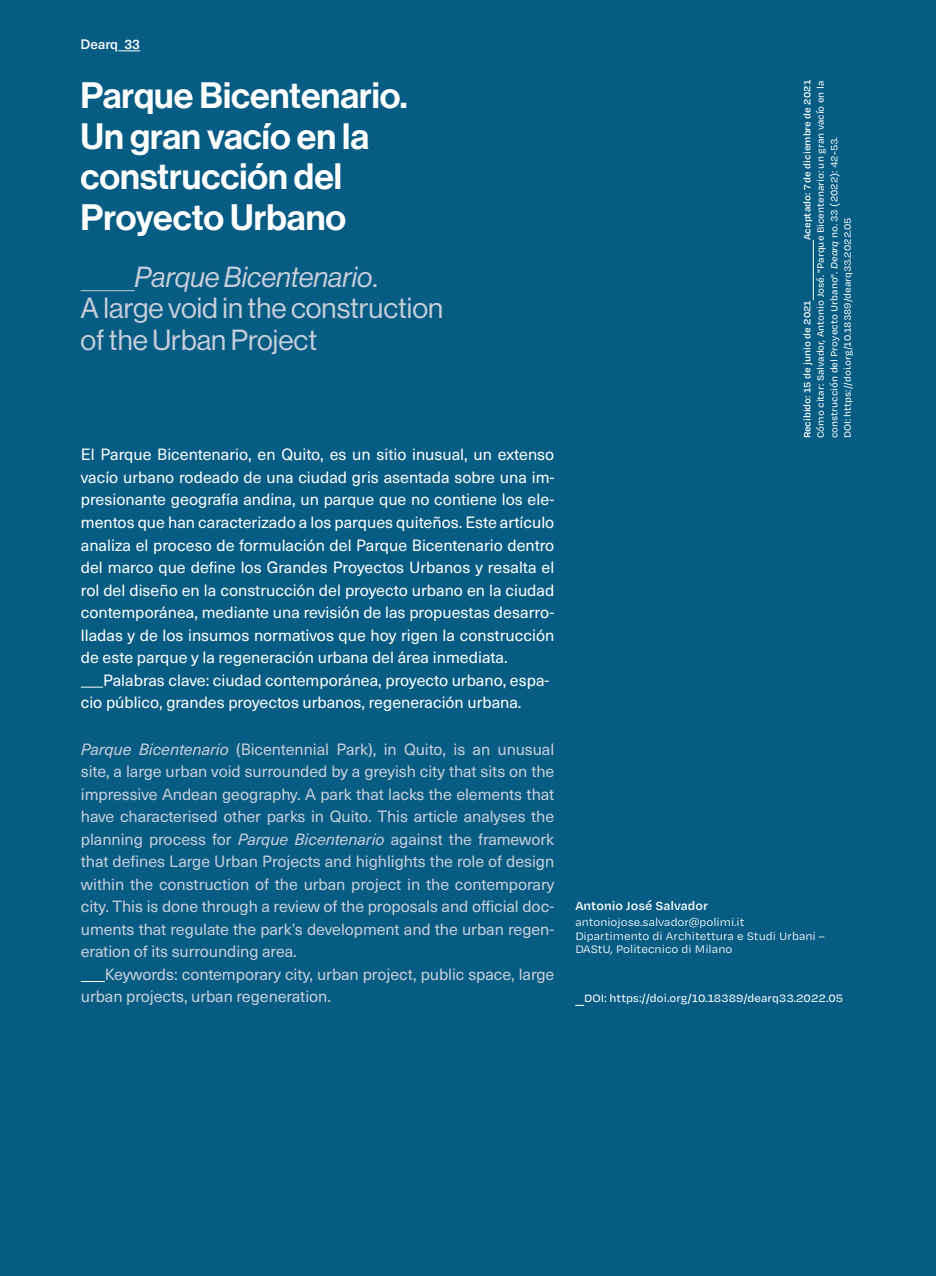
<style>
.page{position:relative;width:936px;height:1276px;background:#fff}
.page>*{position:absolute;margin:0;border:0;box-sizing:border-box;transform-origin:0 0}
.ES_Nombre{font:36px/40.5px "N Haas Grotesk DS Pro 65 Md";color:#fff}
.EN_Nombre{font:28.5px "N Haas Grotesk DS Pro 55 Rg";color:#c8cedb}
.EN_Nombre-2{font:28.5px "N Haas Grotesk DS Pro 56 It";color:#c8cedb}
.Resumen_Abstract_EN{font:16.05px/22.5px "Neue Haas Unica W1 G";letter-spacing:-.005em;color:#c8cedb;text-align:justify}
.Resumen_Abstract{font:16.05px/22.5px "Neue Haas Unica W1 G";color:#fff;text-align:justify}
.Palabras_clave{font:16.05px/22.5px "Neue Haas Unica W1 G";color:#fff}
.Nombre_Autores{font:600 13.5px "Degular Text";color:#fff}
.t1{font:500 13.5px "Neue Haas Unica W1 G";color:#fff}
.Autores{font:12.45px/13.6px "Degular Text";color:#fff}
.Autores-2{font:500 12.3px "Degular Text";color:#fff}
.Autores-3{font:12.3px "Degular Text";color:#fff}
.Código_de_barras{font:500 10.5px/13.5px "Degular Text";color:#fff}
.Código_de_barras-2{font:600 10.5px "Degular Text";color:#fff}
.s1{font-family:"N Haas Grotesk DS Pro 55 Rg"}
.s2{font-style:italic}
</style>
<div class="page">
<div style="left:0;top:0;width:935px;height:1276px;background:#075c84"></div>
<hr style="left:81px;top:290px;width:54px;height:1px;background:#c8cedb">
<svg style="left:81px;top:687px;width:22px;height:1px"></svg>
<svg style="left:81px;top:981px;width:24px;height:1px"></svg>
<hr style="left:813px;top:240px;width:1px;height:60px;background:#fff">
<svg style="left:118px;top:50px;width:22px;height:1px"></svg>
<p class="t1" style="left:81px;top:35px;width:61px">Dearq 33</p>
<p class="ES_Nombre" style="left:81px;top:76px;width:328px">Parque Bicentenario.<br>Un gran vacío en la construcción del</p>
<p class="ES_Nombre" style="left:81px;top:198px;width:267px">Proyecto Urbano</p>
<p class="EN_Nombre-2" style="left:135px;top:261px;width:244px">Parque Bicentenario<span class="s1">.</span></p>
<p class="EN_Nombre" style="left:81px;top:292px;width:364px">A large void in the construction</p>
<p class="EN_Nombre" style="left:81px;top:324px;width:238px">of the Urban Project</p>
<p class="Resumen_Abstract" style="left:81px;top:443px;width:475px">El Parque Bicentenario, en Quito, es un sitio inusual, un extenso vacío urbano rodeado de una ciudad gris asentada sobre una im&shy;presionante geografía andina, un parque que no contiene los ele&shy;mentos que han caracterizado a los parques quiteños. Este artículo analiza el proceso de formulación del Parque Bicentenario dentro del marco que define los Grandes Proyectos Urbanos y resalta el rol del diseño en la construcción del proyecto urbano en la ciudad contemporánea, mediante una revisión de las propuestas desarro&shy;lladas y de los insumos normativos que hoy rigen la construcción de este parque y la regeneración urbana del área inmediata.</p>
<p class="Palabras_clave" style="left:81px;top:668px;width:470px;text-indent:22px">Palabras clave: ciudad contemporánea, proyecto urbano, espa&shy;cio público, grandes proyectos urbanos, regeneración urbana.</p>
<p class="Resumen_Abstract_EN" style="left:81px;top:737px;width:475px"><span class="s2">Parque Bicentenario</span> (Bicentennial Park), in Quito, is an unusual site, a large urban void surrounded by a greyish city that sits on the impressive Andean geography. A park that lacks the elements that have characterised other parks in Quito. This article analyses the planning process for <span class="s2">Parque Bicentenario</span> against the framework that defines Large Urban Projects and highlights the role of design within the construction of the urban project in the contemporary city. This is done through a review of the proposals and official doc&shy;uments that regulate the park’s development and the urban regen&shy;eration of its surrounding area.</p>
<p class="Resumen_Abstract_EN" style="left:81px;top:962px;width:475px;text-indent:24px">Keywords: contemporary city, urban project, public space, large urban projects, urban regeneration.</p>
<p class="Código_de_barras-2" style="left:800px;top:240px;width:161px;rotate:-90deg">Aceptado: 7 de diciembre de 2021</p>
<p class="Código_de_barras" style="left:813px;top:438px;width:359px;rotate:-90deg">Cómo citar: Salvador, Antonio José. "Parque Bicentenario: un gran vacío en la construcción del Proyecto Urbano". <span class="s2">Dearq</span> no. 33 (2022): 42-53.</p>
<p class="Código_de_barras" style="left:840px;top:438px;width:223px;rotate:-90deg">DOI: https://doi.org/10.18389/dearq33.2022.05</p>
<p class="Código_de_barras-2" style="left:800px;top:438px;width:140px;rotate:-90deg">Recibido: 15 de junio de 2021</p>
<p class="Nombre_Autores" style="left:575px;top:897px;width:134px">Antonio José Salvador</p>
<p class="Autores-3" style="left:575px;top:914px;width:171px">antoniojose.salvador@polimi.it</p>
<p class="Autores" style="left:575px;top:928px;width:251px">Dipartimento di Architettura e Studi Urbani –<br>DAStU, Politecnico di Milano</p>
<p class="Autores-2" style="left:584px;top:990px;width:261px">DOI: https://doi.org/10.18389/dearq33.2022.05</p>
</div>
